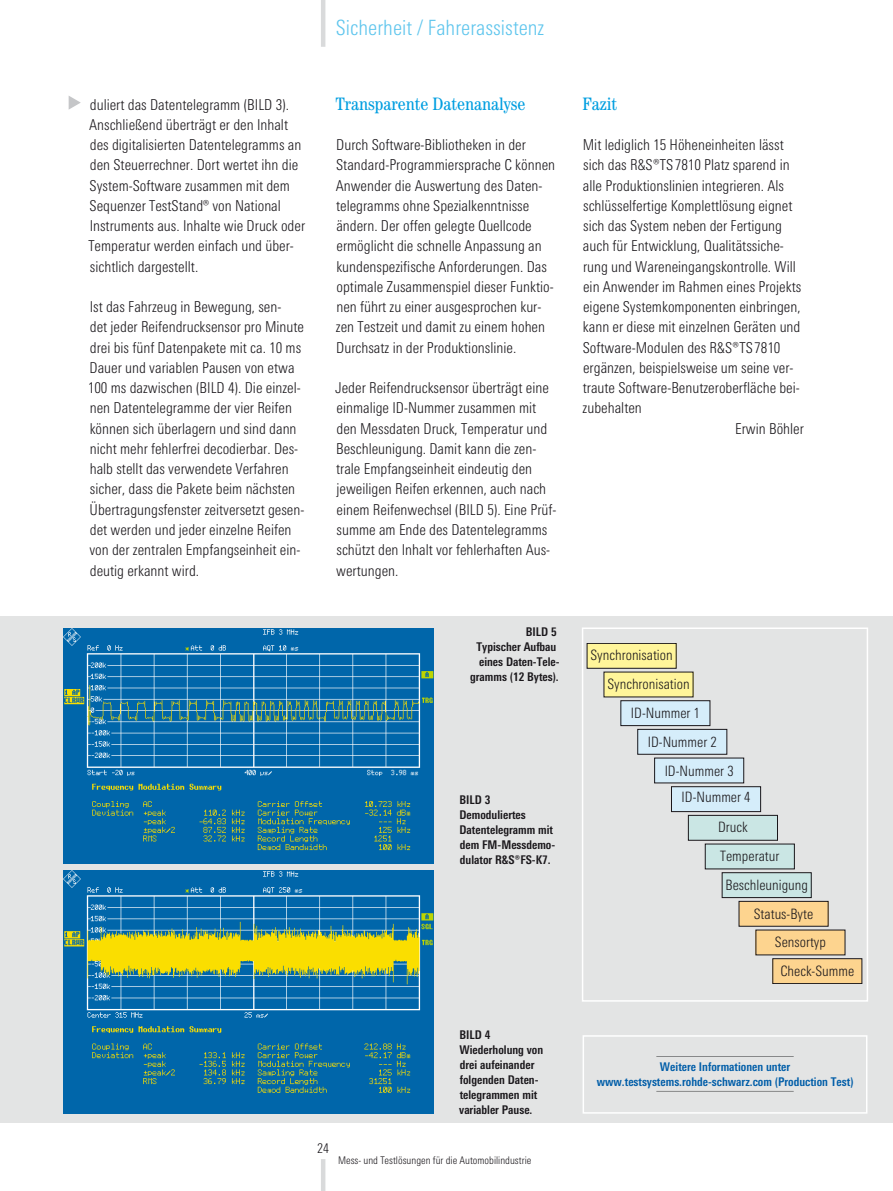
<style>
.page{position:relative;width:893px;height:1191px;background:#fff}
.page>*{position:absolute;margin:0;border:0;box-sizing:border-box;transform-origin:0 0}
.t1{font:300 21px "RS Univers Cond";color:#5ec5ed}
.t2{font:condensed 18px "Century";color:#009ee0}
.t3{font:300 15px/20.2px "RS Univers Cond";color:#1a171b}
.t4{font:300 14.25px "RS Univers Cond";color:#1a171b}
.t5{font:300 13.5px "RS Univers Cond";color:#1a171b}
.t6{font:700 12px/15px "RS Univers Cond";color:#1a171b}
.t7{font:700 12px/15px "RS Univers Cond";color:#005da8;text-align:center}
.t8{font:300 10.5px "RS Univers Cond";color:#1a171b}
</style>
<div class="page">
<div style="left:0;top:616px;width:893px;height:507px;background:#e3e4e4"></div>
<hr style="left:321px;top:1161px;width:4px;height:30px;background:#d9dadb">
<hr style="left:321px;top:0;width:4px;height:45px;background:#d9dadb">
<img style="left:64px;top:628px;width:370px;height:235px">
<img style="left:64px;top:870px;width:370px;height:243px">
<hr style="left:656px;top:1056px;width:138px;height:1px;background:#878889">
<hr style="left:656px;top:1091px;width:138px;height:1px;background:#878889">
<div style="left:583px;top:1035px;width:284px;height:78px;border:2px solid #fff"></div>
<div style="left:587px;top:643px;width:89px;height:25px;background:#fff59a"></div>
<div style="left:587px;top:643px;width:89px;height:25px;border:1px solid #1a171b"></div>
<div style="left:604px;top:672px;width:89px;height:25px;background:#fff59a"></div>
<div style="left:621px;top:700px;width:89px;height:25px;background:#d5edfa"></div>
<div style="left:621px;top:700px;width:89px;height:26px;border:1px solid #1a171b"></div>
<div style="left:638px;top:729px;width:89px;height:25px;background:#d5edfa"></div>
<div style="left:637px;top:729px;width:90px;height:25px;border:1px solid #1a171b"></div>
<div style="left:655px;top:758px;width:89px;height:25px;background:#d5edfa"></div>
<div style="left:671px;top:786px;width:90px;height:25px;background:#d5edfa"></div>
<div style="left:671px;top:786px;width:90px;height:26px;border:1px solid #1a171b"></div>
<div style="left:688px;top:815px;width:89px;height:25px;background:#cae6e4"></div>
<div style="left:688px;top:815px;width:90px;height:25px;border:1px solid #1a171b"></div>
<div style="left:705px;top:844px;width:89px;height:25px;background:#cae6e4"></div>
<div style="left:722px;top:872px;width:89px;height:25px;background:#cae6e4"></div>
<div style="left:722px;top:872px;width:89px;height:26px;border:1px solid #1a171b"></div>
<div style="left:739px;top:901px;width:89px;height:25px;background:#fdd48f"></div>
<div style="left:739px;top:901px;width:89px;height:25px;border:1px solid #1a171b"></div>
<div style="left:756px;top:930px;width:89px;height:25px;background:#fdd48f"></div>
<div style="left:773px;top:958px;width:89px;height:25px;background:#fdd48f"></div>
<div style="left:772px;top:958px;width:90px;height:25px;border:1px solid #1a171b"></div>
<div style="left:582px;top:627px;width:286px;height:374px;border:2px solid #fff"></div>
<svg style="left:69px;top:96px;width:12px;height:13px"></svg>
<h1 class="t1" style="left:336px;top:15px;width:210px">Sicherheit / Fahrerassistenz</h1>
<p class="t3" style="left:88px;top:94px;width:218px">duliert das Datentelegramm (BILD 3).<br>Anschließend überträgt er den Inhalt des digitalisierten Datentelegramms an den Steuerrechner. Dort wertet ihn die System-Software zusammen mit dem Sequenzer TestStand® von National Instruments aus. Inhalte wie Druck oder Temperatur werden einfach und über&shy;sichtlich dargestellt.</p>
<p class="t3" style="left:88px;top:297px;width:218px">Ist das Fahrzeug in Bewegung, sen-<br>det jeder Reifendrucksensor pro Minute drei bis fünf Datenpakete mit ca. 10 ms Dauer und variablen Pausen von etwa 100 ms dazwischen (BILD 4). Die einzel&shy;nen Datentelegramme der vier Reifen können sich überlagern und sind dann nicht mehr fehlerfrei decodierbar. Des&shy;halb stellt das verwendete Verfahren sicher, dass die Pakete beim nächsten Übertragungsfenster zeitversetzt gesen&shy;det werden und jeder einzelne Reifen von der zentralen Empfangseinheit ein&shy;deutig erkannt wird.</p>
<p class="t2" style="left:336px;top:93px;width:191px">Transparente Datenanalyse</p>
<p class="t3" style="left:336px;top:135px;width:221px">Durch Software-Bibliotheken in der Standard-Programmiersprache C können Anwender die Auswertung des Daten&shy;telegramms ohne Spezialkenntnisse ändern. Der offen gelegte Quellcode ermöglicht die schnelle Anpassung an kundenspezifische Anforderungen. Das optimale Zusammenspiel dieser Funktio&shy;nen führt zu einer ausgesprochen kur&shy;zen Testzeit und damit zu einem hohen Durchsatz in der Produktionslinie.</p>
<p class="t3" style="left:335px;top:378px;width:223px">Jeder Reifendrucksensor überträgt eine einmalige ID-Nummer zusammen mit den Messdaten Druck, Temperatur und Beschleunigung. Damit kann die zen&shy;trale Empfangseinheit eindeutig den jeweiligen Reifen erkennen, auch nach einem Reifenwechsel (BILD 5). Eine Prüf&shy;summe am Ende des Datentelegramms schützt den Inhalt vor fehlerhaften Aus&shy;wertungen.</p>
<p class="t6" style="left:470px;top:624px;width:91px;text-align:right">BILD 5<br>Typischer Aufbau eines Daten-Tele&shy;gramms (12 Bytes).</p>
<p class="t6" style="left:460px;top:792px;width:97px">BILD 3<br>Demoduliertes<br>Datentelegramm mit dem FM-Messdemo&shy;dulator R&amp;S®FS-K7.</p>
<p class="t6" style="left:459px;top:1026px;width:86px">BILD 4<br>Wiederholung von drei aufeinander folgenden Daten&shy;telegrammen mit variabler Pause.</p>
<p class="t5" style="left:317px;top:1140px;width:13px">24</p>
<p class="t8" style="left:338px;top:1153px;width:195px">Mess- und Testlösungen für die Automobilindustrie</p>
<p class="t2" style="left:582px;top:93px;width:36px">Fazit</p>
<p class="t3" style="left:583px;top:135px;width:203px">Mit lediglich 15 Höheneinheiten lässt</p>
<p class="t3" style="left:583px;top:155px;width:208px">sich das R&amp;S®TS7810 Platz sparend in</p>
<p class="t3" style="left:583px;top:175px;width:203px">alle Produktionslinien integrieren. Als</p>
<p class="t3" style="left:583px;top:195px;width:211px">schlüsselfertige Komplettlösung eignet</p>
<p class="t3" style="left:583px;top:216px;width:200px">sich das System neben der Fertigung</p>
<p class="t3" style="left:583px;top:236px;width:202px">auch für Entwicklung, Qualitätssiche-</p>
<p class="t3" style="left:583px;top:256px;width:214px">rung und Wareneingangskontrolle. Will</p>
<p class="t3" style="left:583px;top:276px;width:220px">ein Anwender im Rahmen eines Projekts</p>
<p class="t3" style="left:583px;top:297px;width:219px">eigene Systemkomponenten einbringen,</p>
<p class="t3" style="left:583px;top:317px;width:219px">kann er diese mit einzelnen Geräten und</p>
<p class="t3" style="left:583px;top:337px;width:199px">Software-Modulen des R&amp;S®TS7810</p>
<p class="t3" style="left:583px;top:357px;width:212px">ergänzen, beispielsweise um seine ver-</p>
<p class="t3" style="left:583px;top:378px;width:219px">traute Software-Benutzeroberfläche bei-</p>
<p class="t3" style="left:583px;top:398px;width:61px">zubehalten</p>
<p class="t3" style="left:735px;top:418px;width:70px">Erwin Böhler</p>
<p class="t4" style="left:590px;top:646px;width:84px">Synchronisation</p>
<p class="t4" style="left:607px;top:675px;width:84px">Synchronisation</p>
<p class="t4" style="left:631px;top:705px;width:70px">ID-Nummer 1</p>
<p class="t4" style="left:648px;top:733px;width:70px">ID-Nummer 2</p>
<p class="t4" style="left:665px;top:762px;width:70px">ID-Nummer 3</p>
<p class="t4" style="left:682px;top:789px;width:70px">ID-Nummer 4</p>
<p class="t4" style="left:718px;top:819px;width:31px">Druck</p>
<p class="t4" style="left:720px;top:848px;width:61px">Temperatur</p>
<p class="t4" style="left:725px;top:877px;width:84px">Beschleunigung</p>
<p class="t4" style="left:754px;top:906px;width:61px">Status-Byte</p>
<p class="t4" style="left:775px;top:934px;width:53px">Sensortyp</p>
<p class="t4" style="left:780px;top:963px;width:75px">Check-Summe</p>
<p class="t7" style="left:597px;top:1059px;width:258px">Weitere Informationen unter www.testsystems.rohde-schwarz.com (Production Test)</p>
</div>
